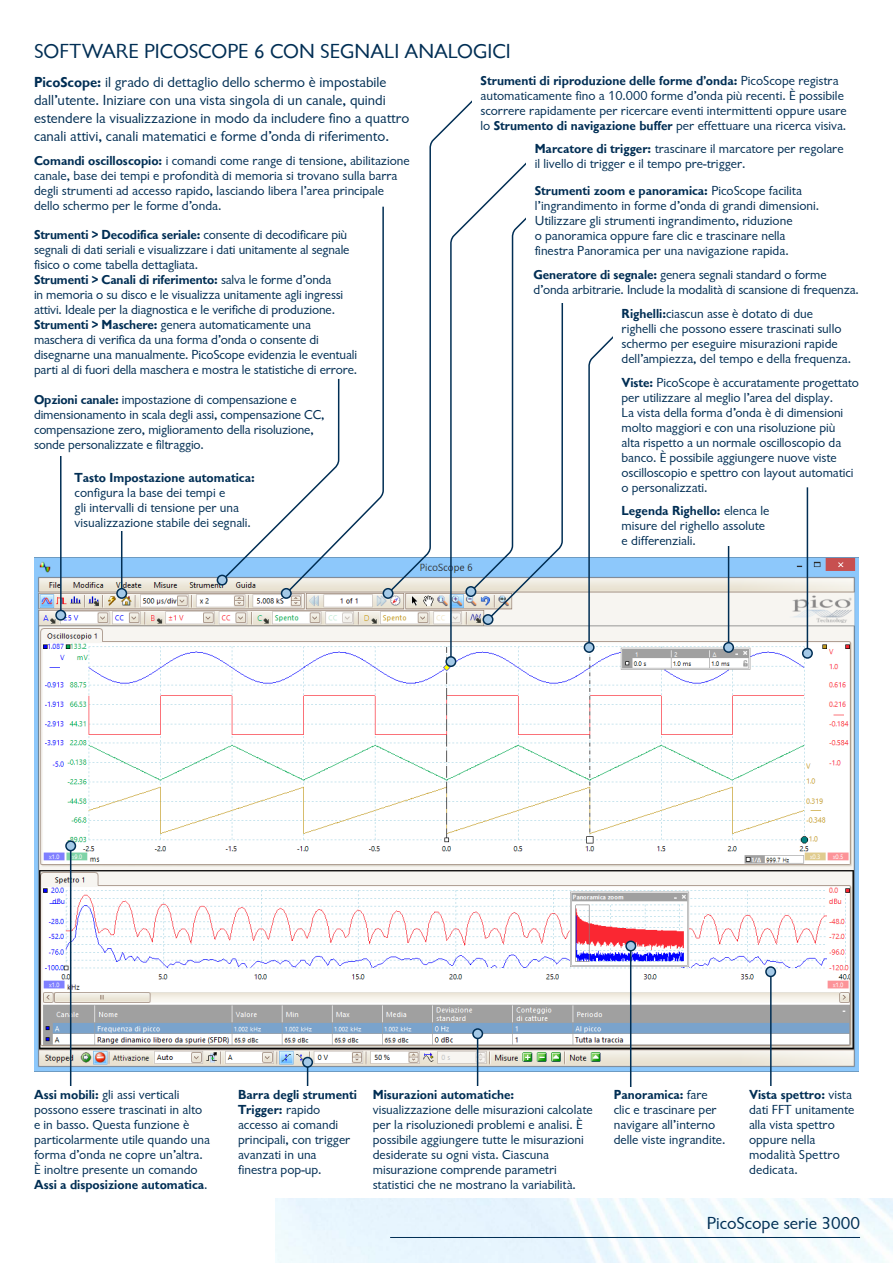
<style>
.page{position:relative;width:893px;height:1263px;background:#fff}
.page>*{position:absolute;margin:0;border:0;box-sizing:border-box;transform-origin:0 0}
.t1{font:21px "Chantilly";color:#002e54}
.t2{font:18px "Chantilly";color:#002e54}
.t3{font:15px/18px "Chantilly";color:#002e54}
.t4{font:13.5px/15px "Chantilly";color:#002e54}
.t5{font:700 13.5px "Chantilly";color:#002e54}
.s1{font-weight:700}
</style>
<div class="page">
<hr style="left:390px;top:1237px;width:470px;height:1px;background:#002e54">
<img style="left:34px;top:558px;width:670px;height:513px">
<img style="left:704px;top:558px;width:155px;height:513px">
<hr style="left:70px;top:851px;width:1px;height:275px;background:#002e54">
<hr style="left:630px;top:946px;width:1px;height:175px;background:#002e54">
<hr style="left:770px;top:977px;width:2px;height:154px;background:#002e54">
<div style="left:66px;top:841px;width:9px;height:10px;background:#a4c9e7;border-radius:50%"></div>
<div style="left:65px;top:840px;width:11px;height:11px;border:2px solid #002e54;border-radius:50%"></div>
<div style="left:626px;top:941px;width:9px;height:10px;background:#a4c9e7;border-radius:50%"></div>
<div style="left:625px;top:940px;width:11px;height:11px;border:2px solid #002e54;border-radius:50%"></div>
<div style="left:766px;top:967px;width:9px;height:9px;background:#a4c9e7;border-radius:50%"></div>
<div style="left:765px;top:966px;width:11px;height:11px;border:2px solid #002e54;border-radius:50%"></div>
<hr style="left:728px;top:525px;width:1px;height:122px;background:#002e54">
<div style="left:724px;top:643px;width:9px;height:9px;background:#a4c9e7;border-radius:50%"></div>
<div style="left:723px;top:642px;width:11px;height:11px;border:2px solid #002e54;border-radius:50%"></div>
<hr style="left:60px;top:447px;width:2px;height:168px;background:#002e54">
<div style="left:56px;top:610px;width:9px;height:10px;background:#a4c9e7;border-radius:50%"></div>
<div style="left:55px;top:610px;width:11px;height:11px;border:2px solid #002e54;border-radius:50%"></div>
<hr style="left:477px;top:1039px;width:1px;height:102px;background:#002e54">
<div style="left:473px;top:1029px;width:9px;height:9px;background:#a4c9e7;border-radius:50%"></div>
<div style="left:472px;top:1028px;width:11px;height:11px;border:2px solid #002e54;border-radius:50%"></div>
<hr style="left:307px;top:1066px;width:1px;height:102px;background:#002e54">
<div style="left:303px;top:1057px;width:9px;height:10px;background:#a4c9e7;border-radius:50%"></div>
<div style="left:302px;top:1057px;width:11px;height:11px;border:2px solid #002e54;border-radius:50%"></div>
<svg style="left:588px;top:336px;width:43px;height:309px"></svg>
<div style="left:584px;top:643px;width:10px;height:9px;background:#a4c9e7;border-radius:50%"></div>
<div style="left:584px;top:642px;width:11px;height:11px;border:2px solid #002e54;border-radius:50%"></div>
<hr style="left:807px;top:487px;width:1px;height:166px;background:#002e54">
<div style="left:803px;top:648px;width:9px;height:10px;background:#a4c9e7;border-radius:50%"></div>
<div style="left:802px;top:648px;width:11px;height:11px;border:2px solid #002e54;border-radius:50%"></div>
<div style="left:282px;top:589px;width:9px;height:9px;background:#a4c9e7;border-radius:50%"></div>
<div style="left:281px;top:588px;width:11px;height:11px;border:2px solid #002e54;border-radius:50%"></div>
<svg style="left:486px;top:303px;width:78px;height:960px"></svg>
<div style="left:34px;top:1086px;width:178px;height:105px;background:#fff"></div>
<div style="left:614px;top:1086px;width:115px;height:66px;background:#fff"></div>
<div style="left:373px;top:1086px;width:222px;height:105px;background:#fff"></div>
<div style="left:622px;top:503px;width:153px;height:43px;background:#fff"></div>
<div style="left:34px;top:392px;width:295px;height:63px;background:#fff"></div>
<div style="left:613px;top:306px;width:246px;height:67px;background:#fff"></div>
<hr style="left:121px;top:504px;width:1px;height:89px;background:#002e54">
<div style="left:117px;top:589px;width:9px;height:9px;background:#a4c9e7;border-radius:50%"></div>
<div style="left:116px;top:588px;width:11px;height:11px;border:2px solid #002e54;border-radius:50%"></div>
<div style="left:75px;top:470px;width:182px;height:61px;background:#fff"></div>
<svg style="left:541px;top:303px;width:5px;height:291px"></svg>
<svg style="left:449px;top:162px;width:92px;height:503px"></svg>
<div style="left:446px;top:657px;width:10px;height:9px;background:#a4c9e7;border-radius:50%"></div>
<div style="left:445px;top:656px;width:11px;height:11px;border:2px solid #002e54;border-radius:50%"></div>
<svg style="left:386px;top:100px;width:95px;height:495px"></svg>
<div style="left:526px;top:141px;width:323px;height:32px;background:#fff"></div>
<div style="left:383px;top:589px;width:10px;height:9px;background:#a4c9e7;border-radius:50%"></div>
<div style="left:383px;top:588px;width:10px;height:11px;border:2px solid #002e54;border-radius:50%"></div>
<div style="left:472px;top:73px;width:387px;height:64px;background:#fff"></div>
<svg style="left:220px;top:206px;width:165px;height:389px"></svg>
<div style="left:217px;top:575px;width:10px;height:10px;background:#a4c9e7;border-radius:50%"></div>
<div style="left:217px;top:575px;width:11px;height:10px;border:2px solid #002e54;border-radius:50%"></div>
<h1 class="t1" style="left:34px;top:39px;width:478px">SOFTWARE PICOSCOPE 6 CON SEGNALI ANALOGICI</h1>
<p class="t3" style="left:34px;top:73px;width:377px"><span class="s1">PicoScope:</span> il grado di dettaglio dello schermo è impostabile dall’utente. Iniziare con una vista singola di un canale, quindi estendere la visualizzazione in modo da includere fino a quattro canali attivi, canali matematici e forme d’onda di riferimento.</p>
<p class="t4" style="left:34px;top:153px;width:377px"><span class="s1">Comandi oscilloscopio:</span> i comandi come range di tensione, abilitazione canale, base dei tempi e profondità di memoria si trovano sulla barra degli strumenti ad accesso rapido, lasciando libera l’area principale dello schermo per le forme d’onda.</p>
<p class="t4" style="left:34px;top:228px;width:325px"><span class="s1">Strumenti &gt; Decodifica seriale:</span> consente di decodificare più segnali di dati seriali e visualizzare i dati unitamente al segnale fisico o come tabella dettagliata.<br><span class="s1">Strumenti &gt; Canali di riferimento:</span> salva le forme d’onda<br>in memoria o su disco e le visualizza unitamente agli ingressi attivi. Ideale per la diagnostica e le verifiche di produzione.<br><span class="s1">Strumenti &gt; Maschere:</span> genera automaticamente una maschera di verifica da una forma d’onda o consente di disegnarne una manualmente. PicoScope evidenzia le eventuali parti al di fuori della maschera e mostra le statistiche di errore.</p>
<p class="t4" style="left:34px;top:392px;width:292px"><span class="s1">Opzioni canale:</span> impostazione di compensazione e dimensionamento in scala degli assi, compensazione CC, compensazione zero, miglioramento della risoluzione, sonde personalizzate e filtraggio.</p>
<p class="t5" style="left:75px;top:470px;width:182px">Tasto Impostazione automatica:</p>
<p class="t4" style="left:75px;top:486px;width:178px">configura la base dei tempi e<br>gli intervalli di tensione per una visualizzazione stabile dei segnali.</p>
<p class="t4" style="left:480px;top:74px;width:368px"><span class="s1">Strumenti di riproduzione delle forme d’onda:</span> PicoScope registra automaticamente fino a 10.000 forme d’onda più recenti. È possibile scorrere rapidamente per ricercare eventi intermittenti oppure usare lo <span class="s1">Strumento di navigazione buffer</span> per effettuare una ricerca visiva.</p>
<p class="t4" style="left:535px;top:141px;width:310px"><span class="s1">Marcatore di trigger:</span> trascinare il marcatore per regolare il livello di trigger e il tempo pre-trigger.</p>
<p class="t4" style="left:535px;top:183px;width:286px"><span class="s1">Strumenti zoom e panoramica:</span> PicoScope facilita l’ingrandimento in forme d’onda di grandi dimensioni.<br>Utilizzare gli strumenti ingrandimento, riduzione<br>o panoramica oppure fare clic e trascinare nella finestra Panoramica per una navigazione rapida.</p>
<p class="t4" style="left:534px;top:267px;width:327px"><span class="s1">Generatore di segnale:</span> genera segnali standard o forme d’onda arbitrarie. Include la modalità di scansione di frequenza.</p>
<p class="t4" style="left:622px;top:306px;width:231px"><span class="s1">Righelli:</span>ciascun asse è dotato di due righelli che possono essere trascinati sullo schermo per eseguire misurazioni rapide dell’ampiezza, del tempo e della frequenza.</p>
<p class="t4" style="left:622px;top:375px;width:239px"><span class="s1">Viste:</span> PicoScope è accuratamente progettato per utilizzare al meglio l’area del display.<br>La vista della forma d’onda è di dimensioni molto maggiori e con una risoluzione più<br>alta rispetto a un normale oscilloscopio da banco. È possibile aggiungere nuove viste oscilloscopio e spettro con layout automatici o personalizzati.</p>
<p class="t4" style="left:622px;top:504px;width:149px"><span class="s1">Legenda Righello:</span> elenca le misure del righello assolute e differenziali.</p>
<p class="t4" style="left:34px;top:1087px;width:177px"><span class="s1">Assi mobili:</span> gli assi verticali possono essere trascinati in alto e in basso. Questa funzione è particolarmente utile quando una forma d’onda ne copre un’altra.<br>È inoltre presente un comando<br><span class="s1">Assi a disposizione automatica</span>.</p>
<p class="t4" style="left:614px;top:1087px;width:113px"><span class="s1">Panoramica:</span> fare clic e trascinare per navigare all’interno delle viste ingrandite.</p>
<p class="t4" style="left:749px;top:1087px;width:107px"><span class="s1">Vista spettro:</span> vista dati FFT unitamente alla vista spettro oppure nella modalità Spettro dedicata.</p>
<p class="t4" style="left:238px;top:1087px;width:120px"><span class="s1">Barra degli strumenti<br>Trigger:</span> rapido accesso ai comandi principali, con trigger avanzati in una finestra pop-up.</p>
<p class="t5" style="left:373px;top:1086px;width:143px">Misurazioni automatiche:</p>
<p class="t4" style="left:373px;top:1102px;width:221px">visualizzazione delle misurazioni calcolate per la risoluzionedi problemi e analisi. È possibile aggiungere tutte le misurazioni desiderate su ogni vista. Ciascuna misurazione comprende parametri statistici che ne mostrano la variabilità.</p>
<h2 class="t2" style="left:707px;top:1213px;width:155px">PicoScope serie 3000</h2>
</div>
